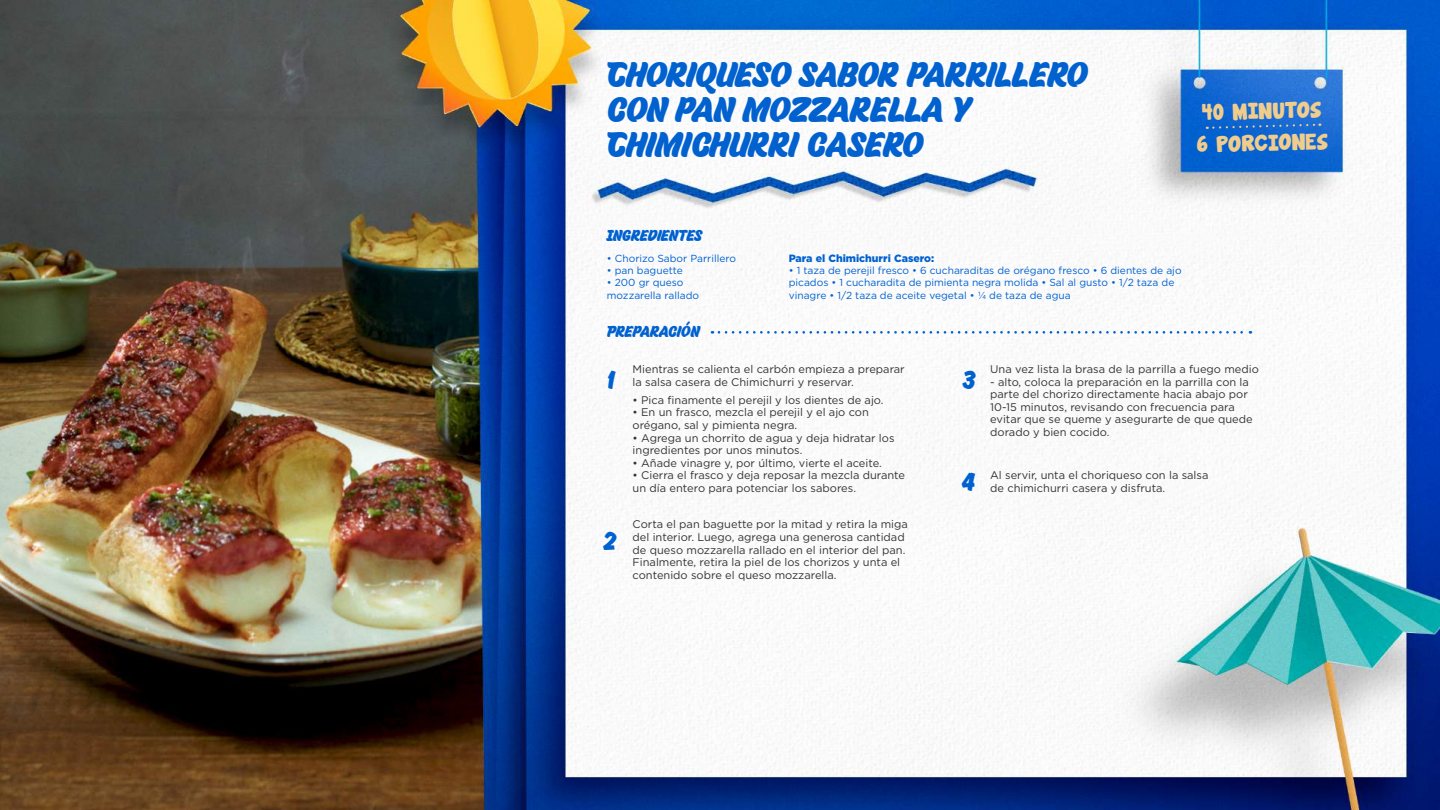
<style>
.page{position:relative;width:1440px;height:810px;background:#fff}
.page>*{position:absolute;margin:0;border:0;box-sizing:border-box;transform-origin:0 0}
.t1{font:35.7px/35px "Brothery";color:#0061cf}
.t2{font:700 27.22px "Ahkio";color:#0061cf}
.t3{font:20.25px/31.9px "Janda Manatee Solid";color:#f0cd8d}
.t4{font:15.9px "Brothery";color:#0061cf}
.t5{font:11.1px/12.6px "Gotham";color:#333}
.t6{font:900 10.5px "Gotham";color:#0061cf}
.t7{font:10.2px/12.3px "Gotham";color:#0061cf}
</style>
<div class="page">
<img style="left:0;top:0;width:1440px;height:810px">
<svg style="left:1207px;top:122px;width:113px;height:8px"></svg>
<svg style="left:719px;top:331px;width:532px;height:3px"></svg>
<h1 class="t1" style="left:607px;top:58px;width:482px">CHORIQUESO SABOR PARRILLERO<br>CON PAN MOZZARELLA Y<br>CHIMICHURRI CASERO</h1>
<h3 class="t3" style="left:1196px;top:97px;width:133px;rotate:-1deg">40 MINUTOS<br>6 PORCIONES</h3>
<h3 class="t4" style="left:607px;top:225px;width:96px">INGREDIENTES</h3>
<p class="t7" style="left:607px;top:252px;width:131px">• Chorizo Sabor Parrillero</p>
<p class="t7" style="left:607px;top:264px;width:78px">• pan baguette</p>
<p class="t7" style="left:607px;top:276px;width:94px">• 200 gr queso mozzarella rallado</p>
<h3 class="t4" style="left:607px;top:321px;width:94px">PREPARACIÓN</h3>
<p class="t6" style="left:789px;top:251px;width:147px">Para el Chimichurri Casero:</p>
<p class="t7" style="left:789px;top:264px;width:394px">• 1 taza de perejil fresco • 6 cucharaditas de orégano fresco • 6 dientes de ajo picados • 1 cucharadita de pimienta negra molida • Sal al gusto • 1/2 taza de vinagre • 1/2 taza de aceite vegetal • ¼ de taza de agua</p>
<h2 class="t2" style="left:607px;top:364px;width:9px">1</h2>
<h2 class="t2" style="left:603px;top:525px;width:14px">2</h2>
<p class="t5" style="left:633px;top:363px;width:274px">Mientras se calienta el carbón empieza a preparar la salsa casera de Chimichurri y reservar.</p>
<p class="t5" style="left:633px;top:393px;width:252px">• Pica finamente el perejil y los dientes de ajo.</p>
<p class="t5" style="left:633px;top:406px;width:238px">• En un frasco, mezcla el perejil y el ajo con orégano, sal y pimienta negra.</p>
<p class="t5" style="left:633px;top:431px;width:263px">• Agrega un chorrito de agua y deja hidratar los ingredientes por unos minutos.</p>
<p class="t5" style="left:633px;top:456px;width:251px">• Añade vinagre y, por último, vierte el aceite.</p>
<p class="t5" style="left:633px;top:469px;width:274px">• Cierra el frasco y deja reposar la mezcla durante un día entero para potenciar los sabores.</p>
<p class="t5" style="left:633px;top:518px;width:277px">Corta el pan baguette por la mitad y retira la miga del interior. Luego, agrega una generosa cantidad de queso mozzarella rallado en el interior del pan.<br>Finalmente, retira la piel de los chorizos y unta el contenido sobre el queso mozzarella.</p>
<h2 class="t2" style="left:963px;top:364px;width:14px">3</h2>
<h2 class="t2" style="left:962px;top:465px;width:15px">4</h2>
<p class="t5" style="left:990px;top:363px;width:270px">Una vez lista la brasa de la parrilla a fuego medio</p>
<p class="t5" style="left:990px;top:375px;width:264px">- alto, coloca la preparación en la parrilla con la parte del chorizo directamente hacia abajo por 10-15 minutos, revisando con frecuencia para evitar que se queme y asegurarte de que quede dorado y bien cocido.</p>
<p class="t5" style="left:990px;top:469px;width:220px">Al servir, unta el choriqueso con la salsa de chimichurri casera y disfruta.</p>
</div>
